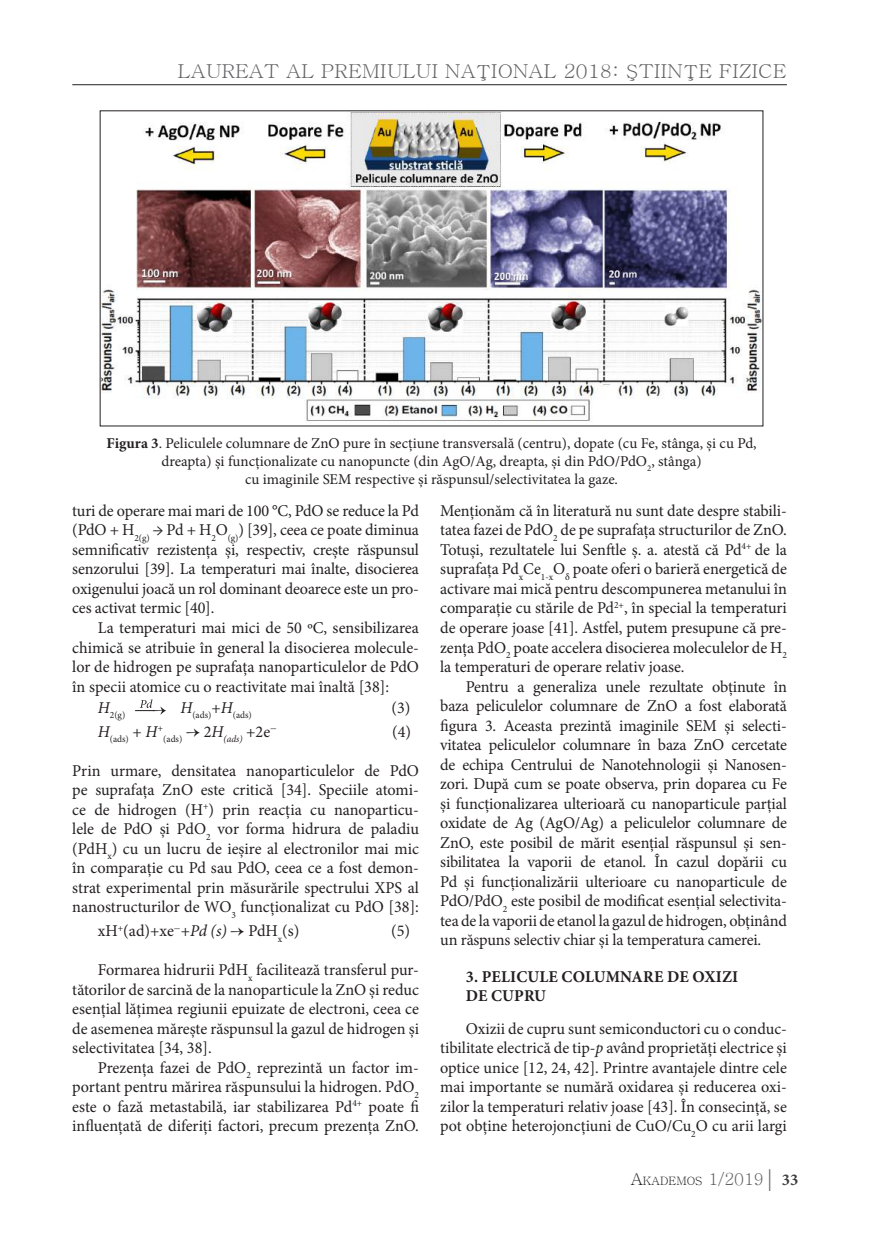
<style>
.page{position:relative;width:872px;height:1234px;background:#fff}
.page>*{position:absolute;margin:0;border:0;box-sizing:border-box;transform-origin:0 0}
.t1{font:19.2px "Batang";color:#636366;scale:1.06 1}
.t2{font:16.5px/19.5px "Minion Pro";letter-spacing:-.005em;color:#231f20;text-align:justify}
.t3{font:700 16.5px/19.5px "Minion Pro";letter-spacing:.01em;color:#231f20}
.t4{font:15px/18px "Minion Pro";color:#231f20;text-align:center}
.t5{font:11.55px "Batang";color:#231f20}
.t6{font:9.6px "Minion Pro";color:#231f20}
.s1{font-weight:700}
.s2{font-style:italic}
.s3{font-size:16.5px}
.s4{font-size:16.5px;color:#636366}
.s5{font-family:"Garamond";font-size:24px;color:#636366}
.s6{font-family:"Minion Pro";font-weight:700;font-size:16.5px;color:#3e3e3f}
</style>
<div class="page">
<hr style="left:72px;top:84px;width:715px;height:1px;background:#231f20">
<img style="left:102px;top:113px;width:659px;height:309px">
<svg style="left:135px;top:699px;width:31px;height:15px"></svg>
<p class="t1" style="left:178px;top:61px;width:576px">LAUREAT AL PREMIULUI NAŢIONAL 2018: ŞTIINŢE FIZICE</p>
<p class="t4" style="left:106px;top:434px;width:651px"><span class="s1">Figura 3</span>. Peliculele columnare de ZnO pure în secțiune transversală (centru), dopate (cu Fe, stânga, și cu Pd, dreapta) și funcționalizate cu nanopuncte (din AgO/Ag, dreapta, și din PdO/PdO<sub>2</sub>, stânga)<br>cu imaginile SEM respective și răspunsul/selectivitatea la gaze.</p>
<p class="t2" style="left:72px;top:501px;width:348px">turi de operare mai mari de 100 °C, PdO se reduce la Pd (PdO + H<sub>2(g)</sub> → Pd + H<sub>2</sub>O<sub>(g)</sub>) [39], ceea ce poate diminua semnificativ rezistența și, respectiv, crește răspunsul senzorului [39]. La temperaturi mai înalte, disocierea oxigenului joacă un rol dominant deoarece este un pro&shy;ces activat termic [40].</p>
<p class="t2" style="left:72px;top:618px;width:348px;text-indent:26px">La temperaturi mai mici de 50 ºC, sensibilizarea chimică se atribuie în general la disocierea molecule&shy;lor de hidrogen pe suprafața nanoparticulelor de PdO în specii atomice cu o reactivitate mai înaltă [38]:</p>
<p class="t6" style="left:98px;top:708px;width:29px"><sup>H</sup>2(g)</p>
<p class="t6" style="left:180px;top:708px;width:73px"><sup>H</sup>(ads)<sup>+</sup><sup>H</sup>(ads)</p>
<p class="t2" style="left:391px;top:697px;width:20px">(3)</p>
<p class="t6" style="left:98px;top:732px;width:180px"><sup>H</sup>(ads) <sup>+</sup> <sup>H</sup><sup>+</sup>(ads) <sup>→</sup> <sup>2</sup><sup>H</sup><span class="s2">(ads)</span> <sup>+2e</sup><sup>-</sup></p>
<p class="t2" style="left:392px;top:721px;width:20px">(4)</p>
<p class="t2" style="left:72px;top:760px;width:348px">Prin urmare, densitatea nanoparticulelor de PdO pe suprafața ZnO este critică [34]. Speciile atomi&shy;ce de hidrogen (H<sup>+</sup>) prin reacția cu nanoparticu&shy;lele de PdO și PdO<sub>2</sub> vor forma hidrura de paladiu (PdH<sub>x</sub>) cu un lucru de ieșire al electronilor mai mic în comparație cu Pd sau PdO, ceea ce a fost demon&shy;strat experimental prin măsurările spectrului XPS al nanostructurilor de WO<sub>3</sub> funcționalizat cu PdO [38]:</p>
<p class="t2" style="left:98px;top:921px;width:203px">xH<sup>+</sup>(ad)+xe<sup>-</sup><span class="s2">+Pd (s)</span> → PdH<sub>x</sub>(s)</p>
<p class="t2" style="left:391px;top:921px;width:20px">(5)</p>
<p class="t2" style="left:72px;top:960px;width:348px;text-indent:26px">Formarea hidrurii PdH<sub>x</sub> facilitează transferul pur&shy;tătorilor de sarcină de la nanoparticule la ZnO și reduc esențial lățimea regiunii epuizate de electroni, ceea ce de asemenea mărește răspunsul la gazul de hidrogen și selectivitatea [34, 38].</p>
<p class="t2" style="left:72px;top:1057px;width:348px;text-indent:26px">Prezența fazei de PdO<sub>2</sub> reprezintă un factor im&shy;portant pentru mărirea răspunsului la hidrogen. PdO<sub>2 </sub>este o fază metastabilă, iar stabilizarea Pd<sup>4+</sup> poate fi influențată de diferiți factori, precum prezența ZnO.</p>
<p class="t2" style="left:440px;top:501px;width:348px">Menționăm că în literatură nu sunt date despre stabili&shy;tatea fazei de PdO<sub>2</sub> de pe suprafața structurilor de ZnO.<br>Totuși, rezultatele lui Senftle ș. a. atestă că Pd<sup>4+</sup> de la suprafața Pd<sub>x</sub>Ce<sub>1-x</sub>O<sub>δ</sub> poate oferi o barieră energetică de activare mai mică pentru descompunerea metanului în comparație cu stările de Pd<sup>2+</sup>, în special la temperaturi de operare joase [41]. Astfel, putem presupune că pre&shy;zența PdO<sub>2</sub> poate accelera disocierea moleculelor de H<sub>2 </sub>la temperaturi de operare relativ joase.</p>
<p class="t2" style="left:440px;top:676px;width:348px;text-indent:26px">Pentru a generaliza unele rezultate obținute în baza peliculelor columnare de ZnO a fost elaborată figura 3. Aceasta prezintă imaginile SEM și selecti&shy;vitatea peliculelor columnare în baza ZnO cercetate de echipa Centrului de Nanotehnologii și Nanosen&shy;zori. După cum se poate observa, prin doparea cu Fe și funcționalizarea ulterioară cu nanoparticule parțial oxidate de Ag (AgO/Ag) a peliculelor columnare de ZnO, este posibil de mărit esențial răspunsul și sen&shy;sibilitatea la vaporii de etanol. În cazul dopării cu Pd și funcționalizării ulterioare cu nanoparticule de PdO/PdO<sub>2</sub> este posibil de modificat esențial selectivita&shy;tea de la vaporii de etanol la gazul de hidrogen, obținând un răspuns selectiv chiar și la temperatura camerei.</p>
<p class="t3" style="left:466px;top:966px;width:274px">3. PELICULE COLUMNARE DE OXIZI<br>DE CUPRU</p>
<p class="t2" style="left:440px;top:1018px;width:348px;text-indent:26px">Oxizii de cupru sunt semiconductori cu o conduc&shy;tibilitate electrică de tip-<span class="s2">p</span> având proprietăți electrice și optice unice [12, 24, 42]. Printre avantajele dintre cele mai importante se numără oxidarea și reducerea oxi&shy;zilor la temperaturi relativ joase [43]. În consecință, se pot obține heterojoncțiuni de CuO/Cu<sub>2</sub>O cu arii largi</p>
<p class="t5" style="left:631px;top:1175px;width:169px"><span class="s3">A</span>KADEMOS <span class="s4">1/2019</span><span class="s5">|</span> <span class="s6">33</span></p>
</div>
